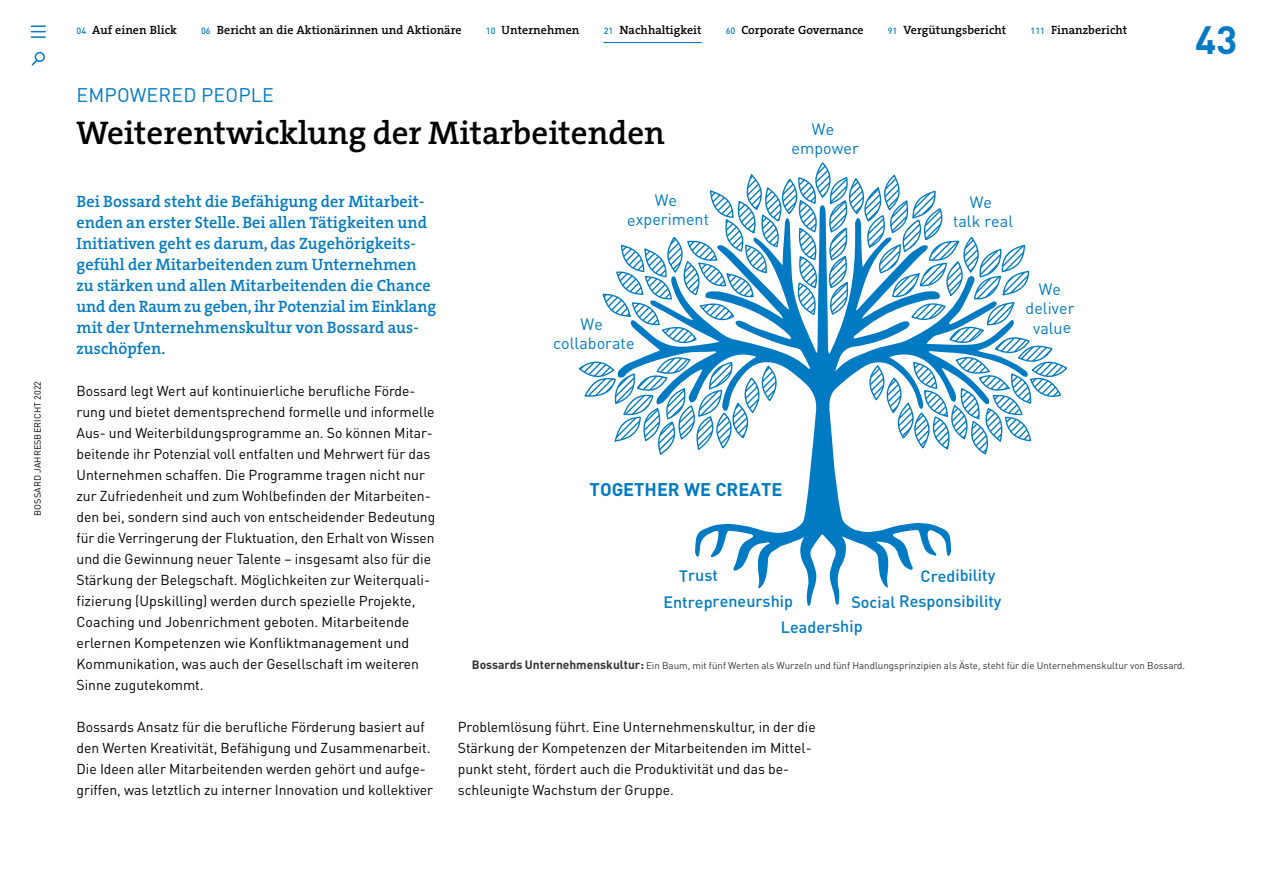
<style>
.page{position:relative;width:1263px;height:893px;background:#fff}
.page>*{position:absolute;margin:0;border:0;box-sizing:border-box;transform-origin:0 0}
.t1{font:700 39px "DINOT";color:#007ac3}
.t2{font:33px "The Serif HP6 Se Bld";color:#000}
.t3{font:19.5px "DINOT";letter-spacing:.01em;color:#007ac3}
.t4{font:700 18.15px "DINOT";color:#007ac2}
.t5{font:16.5px/21px "The Serif HP6 Se Bld";letter-spacing:.005em;color:#007ac3}
.t6{font:500 16.2px "DINOT";letter-spacing:-.01em;color:#007ac2}
.t7{font:16.2px/19.4px "DINOT";letter-spacing:-.01em;color:#007ac2;text-align:center}
.t8{font:14.25px/21px "DINOT";color:#000}
.t9{font:12px "The Serif HP6 Se Bld";letter-spacing:.005em;color:#000}
.t10{font:9.75px "DINOT";color:#333}
.t11{font:9px "DINOT";letter-spacing:.01em;color:#000}
.s1{font-family:"DINOT";font-weight:500;font-size:9px;color:#007ac3}
.s2{font-weight:700;font-size:12px}
</style>
<div class="page">
<hr style="left:603px;top:42px;width:99px;height:1px;background:#007ac3">
<svg style="left:695px;top:456px;width:256px;height:150px"></svg>
<svg style="left:578px;top:367px;width:490px;height:89px"></svg>
<svg style="left:580px;top:162px;width:486px;height:205px"></svg>
<svg style="left:31px;top:26px;width:14px;height:12px"></svg>
<div style="left:35px;top:52px;width:10px;height:10px;border:2px solid #007ac3;border-radius:50%"></div>
<svg style="left:31px;top:59px;width:8px;height:7px"></svg>
<p class="t11" style="left:32px;top:516px;width:136px;rotate:-90deg">BOSSARD JAHRESBERICHT 2022</p>
<p class="t9" style="left:77px;top:22px;width:102px"><span class="s1">04</span> Auf einen Blick</p>
<p class="t9" style="left:201px;top:22px;width:262px"><span class="s1">06</span> Bericht an die Aktionärinnen und Aktionäre</p>
<p class="t9" style="left:486px;top:22px;width:95px"><span class="s1">10</span> Unternehmen</p>
<p class="t9" style="left:604px;top:22px;width:99px"><span class="s1">21</span> Nachhaltigkeit</p>
<p class="t9" style="left:726px;top:22px;width:139px"><span class="s1">60</span> Corporate Governance</p>
<p class="t9" style="left:888px;top:22px;width:120px"><span class="s1">91</span> Vergütungsbericht</p>
<p class="t9" style="left:1030px;top:22px;width:98px"><span class="s1">111</span> Finanzbericht</p>
<h3 class="t3" style="left:77px;top:81px;width:199px">EMPOWERED PEOPLE</h3>
<h2 class="t2" style="left:77px;top:111px;width:590px">Weiterentwicklung der Mitarbeitenden</h2>
<p class="t7" style="left:792px;top:119px;width:69px">We empower</p>
<h1 class="t1" style="left:1195px;top:13px;width:44px">43</h1>
<p class="t7" style="left:627px;top:190px;width:84px">We experiment</p>
<p class="t5" style="left:77px;top:191px;width:361px">Bei Bossard steht die Befähigung der Mitarbeit&shy;enden an erster Stelle. Bei allen Tätigkeiten und Initiativen geht es darum, das Zugehörigkeits&shy;gefühl der Mitarbeitenden zum Unternehmen zu stärken und allen Mitarbeitenden die Chance und den Raum zu geben, ihr Potenzial im Einklang mit der Unternehmenskultur von Bossard aus&shy;zuschöpfen.</p>
<p class="t8" style="left:77px;top:380px;width:360px">Bossard legt Wert auf kontinuierliche berufliche Förde&shy;rung und bietet dementsprechend formelle und informelle Aus- und Weiterbildungsprogramme an. So können Mitar&shy;beitende ihr Potenzial voll entfalten und Mehrwert für das Unternehmen schaffen. Die Programme tragen nicht nur zur Zufriedenheit und zum Wohlbefinden der Mitarbeiten&shy;den bei, sondern sind auch von entscheidender Bedeutung für die Verringerung der Fluktuation, den Erhalt von Wissen und die Gewinnung neuer Talente – insgesamt also für die Stärkung der Belegschaft. Möglichkeiten zur Weiterquali&shy;fizierung (Upskilling) werden durch spezielle Projekte, Coaching und Jobenrichment geboten. Mitarbeitende erlernen Kompetenzen wie Konfliktmanagement und Kommunikation, was auch der Gesellschaft im weiteren Sinne zugutekommt.</p>
<p class="t8" style="left:77px;top:716px;width:358px">Bossards Ansatz für die berufliche Förderung basiert auf den Werten Kreativität, Befähigung und Zusammenarbeit.<br>Die Ideen aller Mitarbeitenden werden gehört und aufge&shy;griffen, was letztlich zu interner Innovation und kollektiver</p>
<p class="t8" style="left:458px;top:716px;width:359px">Problemlösung führt. Eine Unternehmenskultur, in der die Stärkung der Kompetenzen der Mitarbeitenden im Mittel&shy;punkt steht, fördert auch die Produktivität und das be&shy;schleunigte Wachstum der Gruppe.</p>
<p class="t7" style="left:953px;top:191px;width:62px">We<br>talk real</p>
<p class="t7" style="left:1025px;top:279px;width:50px">We deliver value</p>
<p class="t7" style="left:553px;top:313px;width:83px">We collaborate</p>
<p class="t4" style="left:590px;top:477px;width:194px">TOGETHER WE CREATE</p>
<p class="t6" style="left:920px;top:564px;width:76px">Credibility</p>
<p class="t6" style="left:679px;top:565px;width:41px">Trust</p>
<p class="t6" style="left:663px;top:590px;width:131px">Entrepreneurship</p>
<p class="t6" style="left:781px;top:616px;width:83px">Leadership</p>
<p class="t6" style="left:851px;top:590px;width:152px">Social Responsibility</p>
<p class="t10" style="left:472px;top:659px;width:715px"><span class="s2">Bossards Unternehmenskultur:</span> Ein Baum, mit fünf Werten als Wurzeln und fünf Handlungsprinzipien als Äste, steht für die Unternehmenskultur von Bossard.</p>
</div>
